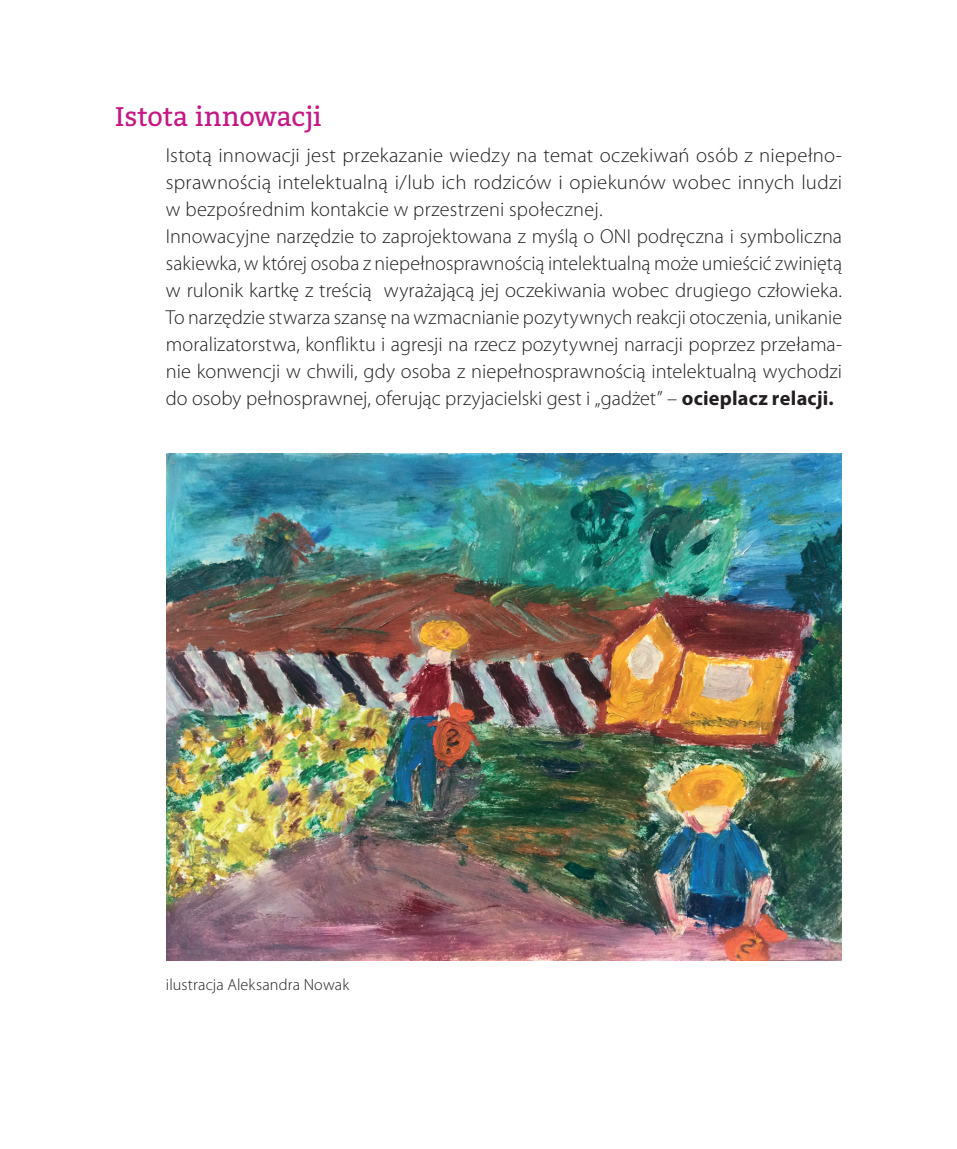
<style>
.page{position:relative;width:957px;height:1149px;background:#fff}
.page>*{position:absolute;margin:0;border:0;box-sizing:border-box;transform-origin:0 0}
.Naglowek_II_rzedu{font:27px "Bitter";letter-spacing:-.005em;color:#c61885}
.Tekst{font:300 20.25px/27px "Myriad Pro";letter-spacing:.005em;color:#231f20;text-align:justify}
.autorzy_wypowiedzi{font:300 16.2px "Myriad Pro";letter-spacing:.01em;color:#231f20}
.s1{font-weight:700}
</style>
<div class="page">
<img style="left:166px;top:453px;width:675px;height:506px">
<p class="Naglowek_II_rzedu" style="left:115px;top:97px;width:208px">Istota innowacji</p>
<p class="Tekst" style="left:166px;top:142px;width:678px">Istotą innowacji jest przekazanie wiedzy na temat oczekiwań osób z niepełno&shy;sprawnością intelektualną i/lub ich rodziców i opiekunów wobec innych ludzi w bezpośrednim kontakcie w przestrzeni społecznej.</p>
<p class="Tekst" style="left:166px;top:223px;width:678px">Innowacyjne narzędzie to zaprojektowana z myślą o ONI podręczna i symboliczna sakiewka, w której osoba z niepełnosprawnością intelektualną może umieścić zwiniętą w rulonik kartkę z treścią wyrażającą jej oczekiwania wobec drugiego człowieka.<br>To narzędzie stwarza szansę na wzmacnianie pozytywnych reakcji otoczenia, unikanie moralizatorstwa, konfliktu i agresji na rzecz pozytywnej narracji poprzez przełama&shy;nie konwencji w chwili, gdy osoba z niepełnosprawnością intelektualną wychodzi do osoby pełnosprawnej, oferując przyjacielski gest i „gadżet” – <span class="s1">ocieplacz relacji.</span></p>
<p class="autorzy_wypowiedzi" style="left:166px;top:975px;width:185px">ilustracja Aleksandra Nowak</p>
</div>
